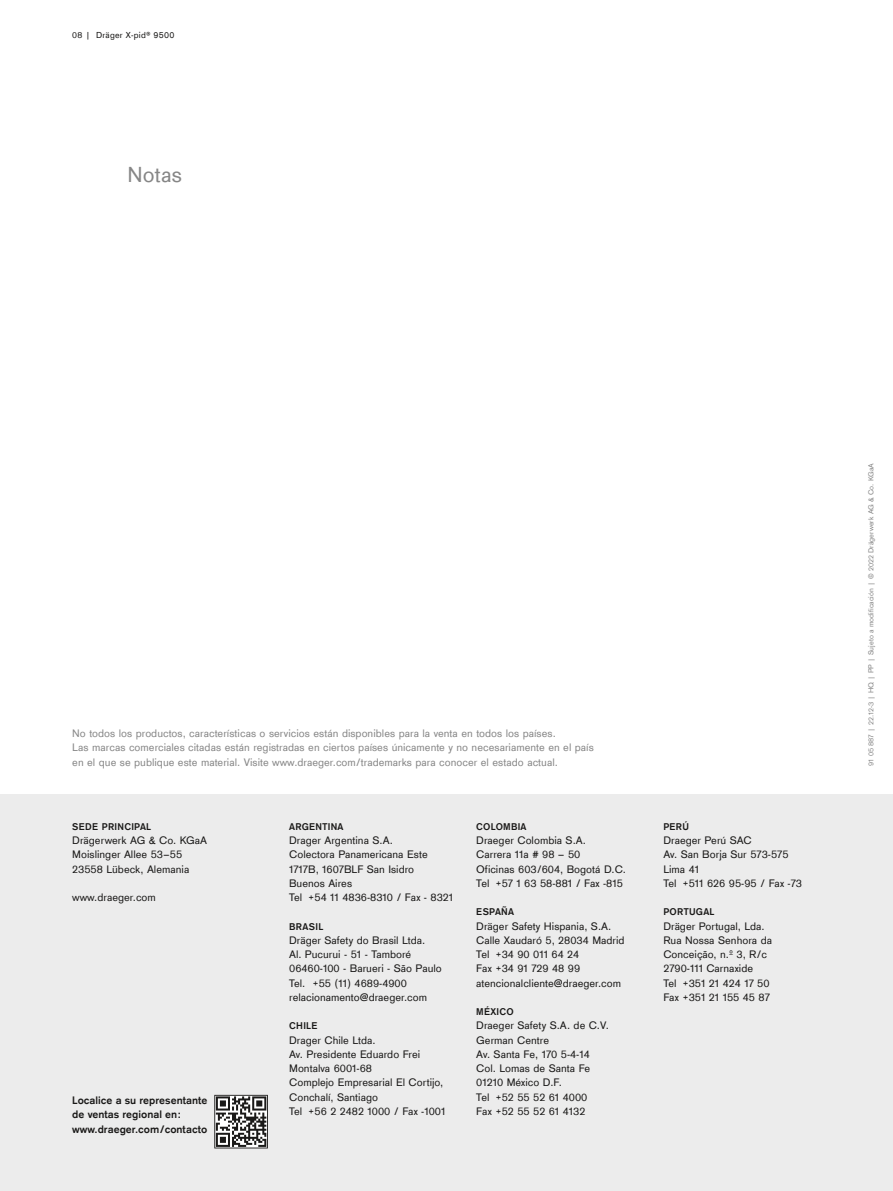
<style>
.page{position:relative;width:893px;height:1191px;background:#fff}
.page>*{position:absolute;margin:0;border:0;box-sizing:border-box;transform-origin:0 0}
.ps_page_hl{font:22.5px "Draeger Sans Global";letter-spacing:.005em;color:#868686}
.Adresscopy_white{font:11.25px/14.2px "Draeger Sans Global";color:#1a1918}
.Adresscopy_black{font:11.25px "Draeger Sans Global";color:#1a1918}
.t1{font:11.25px/14.2px "Draeger Sans Global";color:#868686}
.qr-code_black{font:700 11.25px/14.2px "Draeger Sans Global";color:#1a1918}
.Headline_country{font:700 10.2px "Draeger Sans Global";letter-spacing:.025em;color:#1a1918}
.t2{font:9px "Draeger Sans Global";letter-spacing:.025em;color:#1a1918}
.t3{font:7.5px "Draeger Sans Global";color:#868686}
.s1{font-family:"Draeger Sans Tab"}
</style>
<div class="page">
<div style="left:0;top:794px;width:893px;height:397px;background:#ececec"></div>
<svg style="left:214px;top:1094px;width:54px;height:54px;background:#888787"></svg>
<p class="t2" style="left:72px;top:29px;width:104px">08 | Dräger X-pid® <span class="s1">9500</span></p>
<p class="ps_page_hl" style="left:128px;top:161px;width:56px">Notas</p>
<p class="t1" style="left:72px;top:726px;width:523px">No todos los productos, características o servicios están disponibles para la venta en todos los países.<br>Las marcas comerciales citadas están registradas en ciertos países únicamente y no necesariamente en el país en el que se publique este material. Visite www.draeger.com/trademarks para conocer el estado actual.</p>
<p class="Headline_country" style="left:72px;top:820px;width:80px">SEDE PRINCIPAL</p>
<p class="Adresscopy_black" style="left:72px;top:833px;width:136px">Drägerwerk AG &amp; Co. KGaA</p>
<p class="Adresscopy_black" style="left:72px;top:848px;width:111px">Moislinger Allee 53–55</p>
<p class="Adresscopy_black" style="left:72px;top:862px;width:119px">23558 Lübeck, Alemania</p>
<p class="Adresscopy_black" style="left:72px;top:890px;width:85px">www.draeger.com</p>
<p class="qr-code_black" style="left:72px;top:1093px;width:137px">Localice a su representante de ventas regional en: www.draeger.com/contacto</p>
<p class="Headline_country" style="left:289px;top:820px;width:56px">ARGENTINA</p>
<p class="Adresscopy_white" style="left:289px;top:833px;width:105px">Drager Argentina S.A.</p>
<p class="Adresscopy_white" style="left:289px;top:847px;width:140px">Colectora Panamericana Este<br>1717B, 1607BLF San Isidro</p>
<p class="Adresscopy_white" style="left:289px;top:876px;width:65px">Buenos Aires</p>
<p class="Adresscopy_white" style="left:289px;top:890px;width:166px">Tel +54 11 4836-8310 / Fax - 8321</p>
<p class="Headline_country" style="left:289px;top:920px;width:36px">BRASIL</p>
<p class="Adresscopy_white" style="left:289px;top:933px;width:138px">Dräger Safety do Brasil Ltda.</p>
<p class="Adresscopy_white" style="left:289px;top:947px;width:124px">Al. Pucurui - 51 - Tamboré</p>
<p class="Adresscopy_white" style="left:289px;top:961px;width:154px">06460-100 - Barueri - São Paulo</p>
<p class="Adresscopy_white" style="left:289px;top:975px;width:119px">Tel. +55 (11) 4689-4900</p>
<p class="Adresscopy_white" style="left:289px;top:990px;width:139px">relacionamento@draeger.com</p>
<p class="Headline_country" style="left:289px;top:1020px;width:30px">CHILE</p>
<p class="Adresscopy_white" style="left:289px;top:1032px;width:88px">Drager Chile Ltda.</p>
<p class="Adresscopy_white" style="left:289px;top:1047px;width:133px">Av. Presidente Eduardo Frei<br>Montalva 6001-68</p>
<p class="Adresscopy_white" style="left:289px;top:1075px;width:156px">Complejo Empresarial El Cortijo,<br>Conchalí, Santiago</p>
<p class="Adresscopy_black" style="left:289px;top:1104px;width:158px">Tel +56 2 2482 1000 / Fax -1001</p>
<p class="Headline_country" style="left:476px;top:820px;width:52px">COLOMBIA</p>
<p class="Adresscopy_black" style="left:476px;top:833px;width:111px">Draeger Colombia S.A.</p>
<p class="Adresscopy_black" style="left:476px;top:848px;width:106px">Carrera 11a # 98 – 50</p>
<p class="Adresscopy_black" style="left:476px;top:862px;width:151px">Oficinas 603/604, Bogotá D.C.</p>
<p class="Adresscopy_black" style="left:476px;top:876px;width:148px">Tel +57 1 63 58-881 / Fax -815</p>
<p class="Headline_country" style="left:476px;top:906px;width:39px">ESPAÑA</p>
<p class="Adresscopy_white" style="left:476px;top:918px;width:137px">Dräger Safety Hispania, S.A.</p>
<p class="Adresscopy_white" style="left:476px;top:933px;width:150px">Calle Xaudaró 5, 28034 Madrid</p>
<p class="Adresscopy_white" style="left:476px;top:947px;width:105px">Tel +34 90 011 64 24</p>
<p class="Adresscopy_white" style="left:476px;top:961px;width:106px">Fax +34 91 729 48 99</p>
<p class="Adresscopy_white" style="left:476px;top:975px;width:146px">atencionalcliente@draeger.com</p>
<p class="Headline_country" style="left:476px;top:1005px;width:39px">MÉXICO</p>
<p class="Adresscopy_white" style="left:476px;top:1018px;width:134px">Draeger Safety S.A. de C.V.</p>
<p class="Adresscopy_white" style="left:476px;top:1032px;width:74px">German Centre</p>
<p class="Adresscopy_white" style="left:476px;top:1047px;width:115px">Av. Santa Fe, 170 5-4-14</p>
<p class="Adresscopy_white" style="left:476px;top:1061px;width:116px">Col. Lomas de Santa Fe</p>
<p class="Adresscopy_white" style="left:476px;top:1075px;width:87px">01210 México D.F.</p>
<p class="Adresscopy_white" style="left:476px;top:1089px;width:113px">Tel +52 55 52 61 4000</p>
<p class="Adresscopy_white" style="left:476px;top:1104px;width:111px">Fax +52 55 52 61 4132</p>
<p class="Headline_country" style="left:663px;top:820px;width:27px">PERÚ</p>
<p class="Adresscopy_white" style="left:663px;top:833px;width:90px">Draeger Perú SAC</p>
<p class="Adresscopy_white" style="left:663px;top:847px;width:127px">Av. San Borja Sur 573-575</p>
<p class="Adresscopy_white" style="left:663px;top:861px;width:37px">Lima 41</p>
<p class="Adresscopy_black" style="left:663px;top:876px;width:140px">Tel +511 626 95-95 / Fax -73</p>
<p class="Headline_country" style="left:663px;top:906px;width:53px">PORTUGAL</p>
<p class="Adresscopy_black" style="left:663px;top:919px;width:103px">Dräger Portugal, Lda.</p>
<p class="Adresscopy_black" style="left:663px;top:933px;width:110px">Rua Nossa Senhora da</p>
<p class="Adresscopy_black" style="left:663px;top:947px;width:105px">Conceição, n.º 3, R/c</p>
<p class="Adresscopy_black" style="left:663px;top:962px;width:91px">2790-111 Carnaxide</p>
<p class="Adresscopy_black" style="left:663px;top:976px;width:108px">Tel +351 21 424 17 50</p>
<p class="Adresscopy_black" style="left:663px;top:990px;width:108px">Fax +351 21 155 45 87</p>
<p class="t3" style="left:866px;top:765px;width:304px;rotate:-90deg">91 05 887 | 22.12-3 | HQ | PP | Sujeto a modificación | © 2022 Drägerwerk AG &amp; Co. KGaA</p>
</div>
